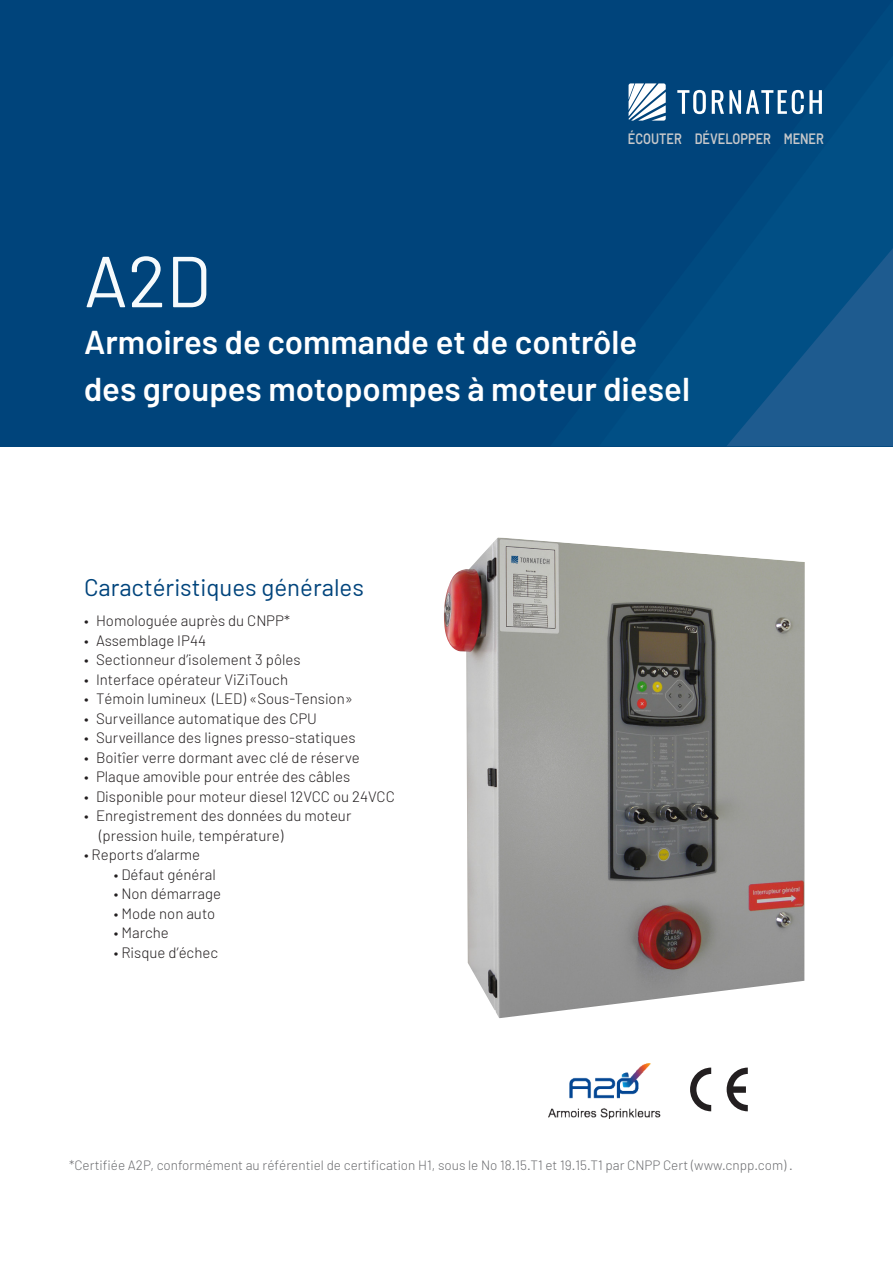
<style>
.page{position:relative;width:893px;height:1263px;background:#fff}
.page>*{position:absolute;margin:0;border:0;box-sizing:border-box;transform-origin:0 0}
.Subtitle_-_White{font:72px "Barlow";color:#f6fafc}
.Subtitle_-_White-2{font:600 33px "Barlow";color:#fff}
.t1{font:24px "Barlow";color:#00447c}
.t2{font:300 15px "Barlow";color:#231f20}
.Subtitle{font:600 15px "Barlow";color:#c7c8ca;scale:.85 1}
.t3{font:300 13.5px "Barlow";color:#6c6d70}
</style>
<div class="page">
<div style="left:0;top:0;width:893px;height:446px;background:#00447b"></div>
<svg style="left:600px;top:57px;width:293px;height:389px"></svg>
<svg style="left:726px;top:248px;width:167px;height:198px"></svg>
<svg style="left:677px;top:90px;width:29px;height:24px"></svg>
<svg style="left:712px;top:90px;width:110px;height:24px"></svg>
<svg style="left:629px;top:83px;width:37px;height:38px"></svg>
<svg style="left:690px;top:1067px;width:21px;height:44px"></svg>
<svg style="left:727px;top:1067px;width:21px;height:44px"></svg>
<img style="left:444px;top:537px;width:361px;height:481px">
<img style="left:548px;top:1063px;width:112px;height:55px">
<p class="Subtitle" style="left:628px;top:129px;width:232px">ÉCOUTER DÉVELOPPER MENER</p>
<p class="Subtitle_-_White" style="left:84px;top:237px;width:128px">A2D</p>
<p class="Subtitle_-_White-2" style="left:84px;top:322px;width:555px">Armoires de commande et de contrôle</p>
<p class="Subtitle_-_White-2" style="left:84px;top:369px;width:608px">des groupes motopompes à moteur diesel</p>
<p class="t1" style="left:84px;top:573px;width:281px">Caractéristiques générales</p>
<p class="t2" style="left:84px;top:611px;width:207px">• Homologuée auprès du CNPP*</p>
<p class="t2" style="left:84px;top:631px;width:124px">• Assemblage IP44</p>
<p class="t2" style="left:84px;top:650px;width:218px">• Sectionneur d’isolement 3 pôles</p>
<p class="t2" style="left:84px;top:670px;width:206px">• Interface opérateur ViZiTouch</p>
<p class="t2" style="left:84px;top:689px;width:270px">• Témoin lumineux (LED) «Sous-Tension»</p>
<p class="t2" style="left:84px;top:709px;width:235px">• Surveillance automatique des CPU</p>
<p class="t2" style="left:84px;top:728px;width:273px">• Surveillance des lignes presso-statiques</p>
<p class="t2" style="left:84px;top:748px;width:277px">• Boitîer verre dormant avec clé de réserve</p>
<p class="t2" style="left:84px;top:767px;width:268px">• Plaque amovible pour entrée des câbles</p>
<p class="t2" style="left:84px;top:787px;width:312px">• Disponible pour moteur diesel 12VCC ou 24VCC</p>
<p class="t2" style="left:84px;top:806px;width:269px">• Enregistrement des données du moteur</p>
<p class="t2" style="left:99px;top:826px;width:186px">(pression huile, température)</p>
<p class="t2" style="left:84px;top:845px;width:118px">• Reports d’alarme</p>
<p class="t2" style="left:114px;top:865px;width:104px">• Défaut général</p>
<p class="t2" style="left:114px;top:884px;width:109px">• Non démarrage</p>
<p class="t2" style="left:114px;top:904px;width:103px">• Mode non auto</p>
<p class="t2" style="left:114px;top:923px;width:56px">• Marche</p>
<p class="t2" style="left:114px;top:943px;width:106px">• Risque d’échec</p>
<p class="t3" style="left:69px;top:1157px;width:725px">*Certifiée A2P, conformément au référentiel de certification H1, sous le No 18.15.T1 et 19.15.T1 par CNPP Cert (www.cnpp.com) .</p>
</div>
